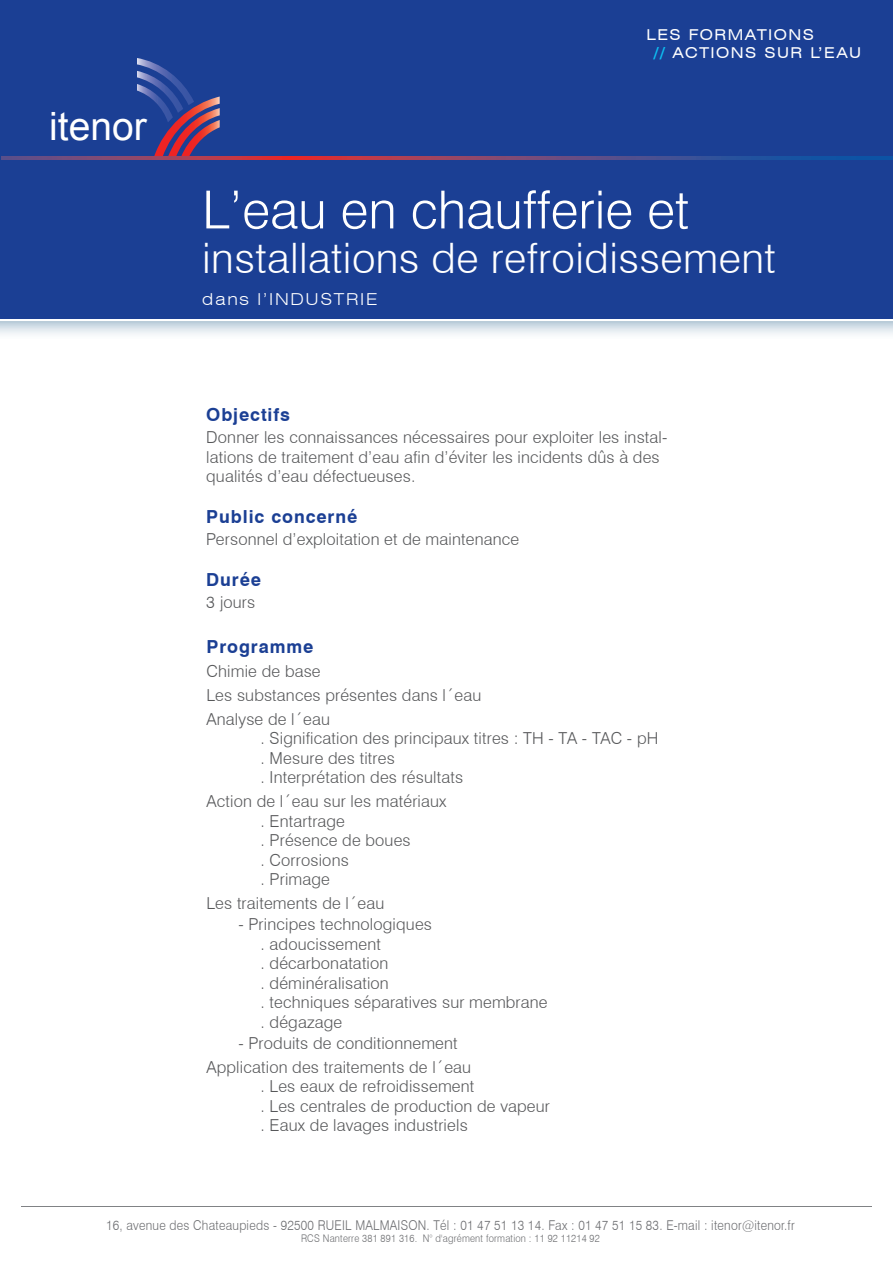
<style>
.page{position:relative;width:893px;height:1263px;background:#fff}
.page>*{position:absolute;margin:0;border:0;box-sizing:border-box;transform-origin:0 0}
.t1{font:300 52.5px "Swiss 721 BT";color:#fff}
.t2{font:300 42px "Swiss 721 BT";letter-spacing:.01em;color:#fff}
.t3{font:39px "Arial";color:#fff}
.t4{font:700 18px "Swiss 721 BT";letter-spacing:.05em;color:#1b3f94}
.t5{font:300 16.5px/19.5px "Swiss 721 BT";letter-spacing:.01em;color:#57585a}
.t6{font:300 expanded 16.5px "Swiss 721 BT";letter-spacing:.1em;color:#fff}
.t7{font:expanded 15px/18px "Swiss 721 BT";letter-spacing:.1em;color:#fff}
.t8{font:300 13.5px "Swiss 721 BT";letter-spacing:.02em;color:#6c6d70;scale:.9 1}
.t9{font:300 10.5px "Swiss 721 BT";letter-spacing:.02em;color:#6c6d70;scale:.9 1}
.s1{font-weight:700;color:#0dbff2}
</style>
<div class="page">
<hr style="left:21px;top:1206px;width:851px;height:1px;background:#808285">
<svg style="left:0;top:322px;width:893px;height:12px;background:#d9e2ea"></svg>
<div style="left:0;top:0;width:893px;height:319px;background:#1b3f94"></div>
<svg style="left:137px;top:58px;width:83px;height:98px"></svg>
<svg style="left:1px;top:156px;width:892px;height:4px;background:#774773"></svg>
<h3 class="t3" style="left:49px;top:101px;width:99px">itenor</h3>
<p class="t7" style="left:653px;top:26px;width:209px;text-indent:-7px">LES FORMATIONS<br><span class="s1">//</span> ACTIONS SUR L’EAU</p>
<h1 class="t1" style="left:202px;top:178px;width:489px">L’eau en chaufferie et</h1>
<h2 class="t2" style="left:202px;top:233px;width:575px">installations de refroidissement</h2>
<p class="t6" style="left:202px;top:289px;width:177px">dans l’INDUSTRIE</p>
<p class="t4" style="left:206px;top:403px;width:85px">Objectifs</p>
<p class="t5" style="left:206px;top:428px;width:463px">Donner les connaissances nécessaires pour exploiter les instal&shy;lations de traitement d’eau afin d’éviter les incidents dûs à des qualités d’eau défectueuses.</p>
<p class="t4" style="left:206px;top:506px;width:153px">Public concerné</p>
<p class="t5" style="left:206px;top:530px;width:315px">Personnel d’exploitation et de maintenance</p>
<p class="t4" style="left:206px;top:568px;width:56px">Durée</p>
<p class="t5" style="left:206px;top:592px;width:51px">3 jours</p>
<p class="t4" style="left:207px;top:635px;width:108px">Programme</p>
<p class="t5" style="left:207px;top:659px;width:276px;line-height:24px">Chimie de base<br>Les substances présentes dans l´eau<br>Analyse de l´eau</p>
<p class="t5" style="left:261px;top:728px;width:399px">. Signification des principaux titres : TH - TA - TAC - pH . Mesure des titres<br>. Interprétation des résultats</p>
<p class="t5" style="left:261px;top:791px;width:188px;text-indent:-54px">Action de l´eau sur les matériaux . Entartrage<br>. Présence de boues<br>. Corrosions<br>. Primage</p>
<p class="t5" style="left:207px;top:893px;width:179px">Les traitements de l´eau</p>
<p class="t5" style="left:261px;top:914px;width:289px;text-indent:-22px">- Principes technologiques<br>. adoucissement<br>. décarbonatation<br>. déminéralisation<br>. techniques séparatives sur membrane . dégazage</p>
<p class="t5" style="left:207px;top:1031px;width:266px;line-height:24px;text-indent:32px">- Produits de conditionnement<br>Application des traitements de l´eau</p>
<p class="t5" style="left:261px;top:1076px;width:291px">. Les eaux de refroidissement<br>. Les centrales de production de vapeur . Eaux de lavages industriels</p>
<p class="t8" style="left:106px;top:1217px;width:767px">16, avenue des Chateaupieds - 92500 RUEIL MALMAISON. Tél : 01 47 51 13 14. Fax : 01 47 51 15 83. E-mail : itenor@itenor.fr</p>
<p class="t9" style="left:301px;top:1231px;width:334px">RCS Nanterre 381 891 316. N° d'agrément formation : 11 92 11214 92</p>
</div>
